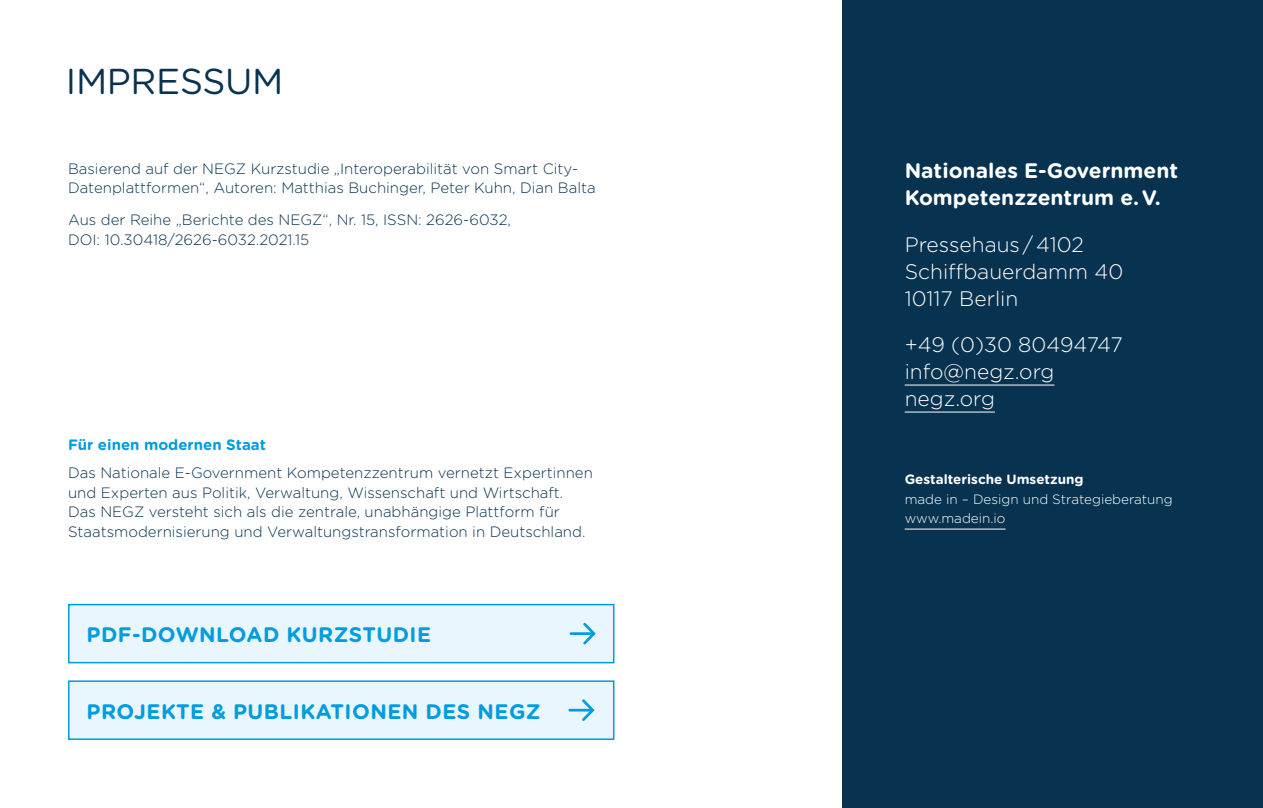
<style>
.page{position:relative;width:1263px;height:808px;background:#fff}
.page>*{position:absolute;margin:0;border:0;box-sizing:border-box;transform-origin:0 0}
.t1{font:36px "Gotham Rounded";letter-spacing:-.01em;color:#083350}
.t2{font:300 21px/27px "Gotham Rounded";color:#fff}
.t3{font:700 21px "Gotham Rounded";letter-spacing:.02em;color:#009cdf}
.t4{font:700 21px/27px "Gotham Rounded";color:#fff}
.t5{font:300 15px/19.5px "Gotham Rounded";color:#083350}
.t6{font:700 15px "Gotham Rounded";color:#009cdf}
.t7{font:300 13.5px/19.5px "Gotham Rounded";color:#fff}
.t8{font:700 13.5px "Gotham Rounded";color:#fff}
</style>
<div class="page">
<div style="left:842px;top:0;width:421px;height:808px;background:#083350"></div>
<hr style="left:905px;top:385px;width:149px;height:1px;background:#fff">
<hr style="left:905px;top:412px;width:90px;height:1px;background:#fff">
<hr style="left:905px;top:529px;width:100px;height:1px;background:#fff">
<div style="left:69px;top:681px;width:545px;height:58px;background:#eaf6fd"></div>
<div style="left:68px;top:680px;width:546px;height:60px;border:2px solid #009cdf"></div>
<svg style="left:580px;top:699px;width:15px;height:22px"></svg>
<hr style="left:570px;top:709px;width:22px;height:2px;background:#009cdf">
<div style="left:69px;top:605px;width:545px;height:58px;background:#eaf6fd"></div>
<div style="left:68px;top:604px;width:546px;height:59px;border:2px solid #009cdf"></div>
<svg style="left:583px;top:622px;width:13px;height:23px"></svg>
<hr style="left:571px;top:632px;width:23px;height:3px;background:#009cdf">
<h1 class="t1" style="left:66px;top:56px;width:219px">IMPRESSUM</h1>
<p class="t5" style="left:68px;top:158px;width:529px">Basierend auf der NEGZ Kurzstudie „Interoperabilität von Smart City-<br>Datenplattformen“, Autoren: Matthias Buchinger, Peter Kuhn, Dian Balta</p>
<p class="t5" style="left:68px;top:210px;width:444px">Aus der Reihe „Berichte des NEGZ“, Nr. 15, ISSN: 2626-6032,<br>DOI: 10.30418/2626-6032.2021.15</p>
<p class="t6" style="left:68px;top:434px;width:199px">Für einen modernen Staat</p>
<p class="t5" style="left:68px;top:462px;width:526px">Das Nationale E-Government Kompetenzzentrum vernetzt Expertinnen und Experten aus Politik, Verwaltung, Wissenschaft und Wirtschaft.<br>Das NEGZ versteht sich als die zentrale, unabhängige Plattform für Staatsmodernisierung und Verwaltungstransformation in Deutschland.</p>
<h2 class="t3" style="left:87px;top:619px;width:346px">PDF-DOWNLOAD KURZSTUDIE</h2>
<h2 class="t3" style="left:87px;top:696px;width:456px">PROJEKTE &amp; PUBLIKATIONEN DES NEGZ</h2>
<h2 class="t4" style="left:905px;top:157px;width:275px">Nationales E-Government<br>Kompetenzzentrum e. V.</h2>
<h2 class="t2" style="left:905px;top:230px;width:220px">Pressehaus / 4102<br>Schiffbauerdamm 40<br>10117 Berlin</h2>
<h2 class="t2" style="left:905px;top:331px;width:219px">+49 (0)30 80494747 info@negz.org negz.org</h2>
<p class="t8" style="left:905px;top:470px;width:181px">Gestalterische Umsetzung</p>
<p class="t7" style="left:905px;top:489px;width:269px">made in – Design und Strategieberatung www.madein.io</p>
</div>
